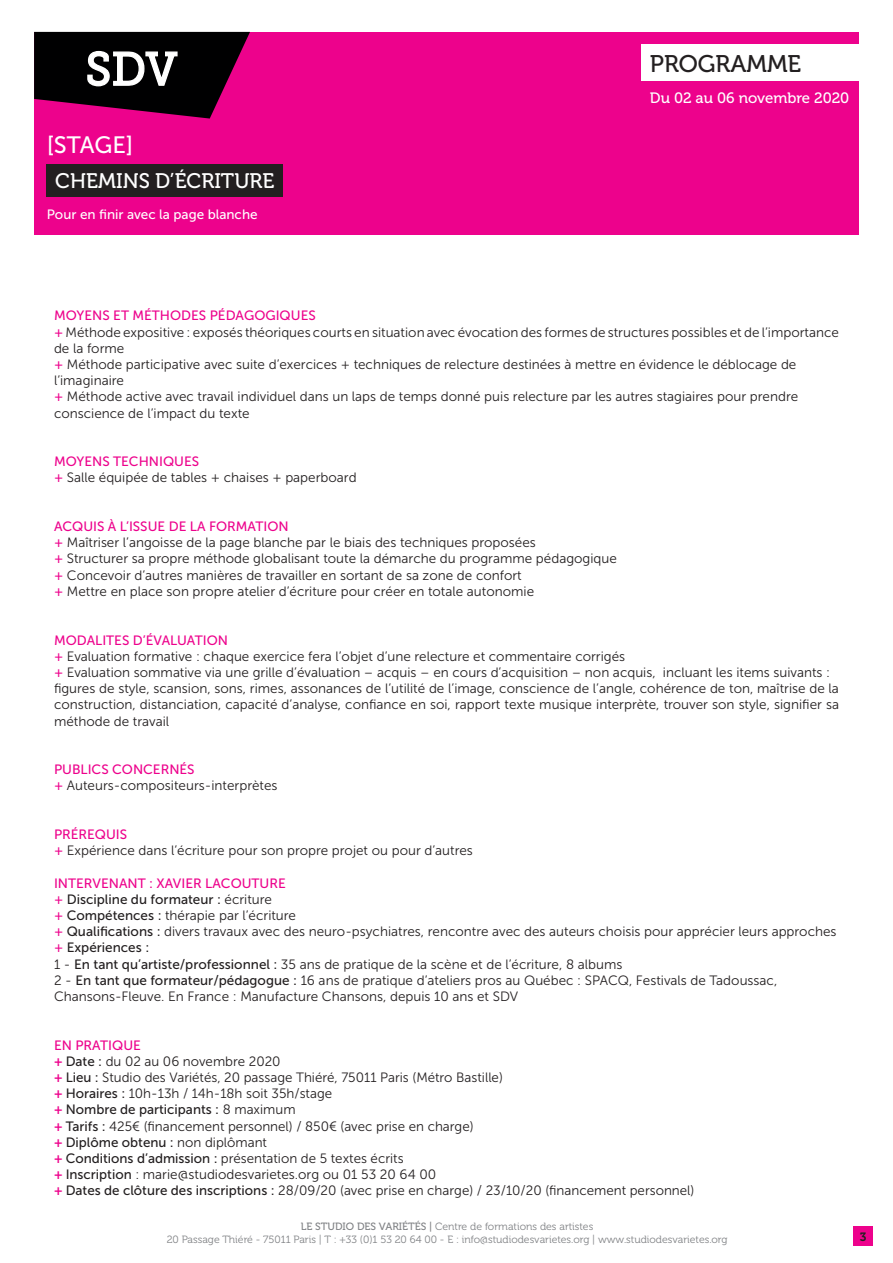
<style>
.page{position:relative;width:893px;height:1263px;background:#fff}
.page>*{position:absolute;margin:0;border:0;box-sizing:border-box;transform-origin:0 0}
.t1{font:24px "Museo 500";color:#231f20}
.t2{font:23.7px "Museo Sans 500";color:#fff}
.t3{font:21px "Museo 500";color:#fff}
.t4{font:15px "Museo 500";color:#fff}
.Corps_de_texte{font:13.5px/16.2px "Museo Sans 300";color:#231f20}
.t5{font:13.5px "Museo Sans 500";color:#ed028c}
.Corps_de_texte-2{font:13.5px "Museo Sans 500";color:#231f20}
.t6{font:13.5px "Museo Sans 500";color:#fff}
.t7{font:12px "Museo 700";color:#231f20}
.t8{font:10.5px/12.6px "Museo 300";color:#808285;text-align:center}
.s1{font-family:"Museo Sans 500";color:#ed028c}
.s2{color:#ed028c}
.s3{font-family:"Museo Sans 300"}
.s4{font-family:"Museo Sans 500"}
.s5{font-family:"Museo Sans 700";color:#ed028c}
.s6{font-family:"Museo 500"}
</style>
<div class="page">
<div style="left:853px;top:1226px;width:20px;height:20px;background:#ed028c"></div>
<div style="left:34px;top:32px;width:825px;height:203px;background:#ed028c"></div>
<svg style="left:34px;top:32px;width:216px;height:87px"></svg>
<div style="left:47px;top:164px;width:236px;height:32px;background:#231f20"></div>
<div style="left:641px;top:45px;width:227px;height:36px;background:#fff"></div>
<h2 class="t2" style="left:47px;top:132px;width:88px">[STAGE]</h2>
<h3 class="t3" style="left:55px;top:169px;width:221px">CHEMINS D’ÉCRITURE</h3>
<p class="t6" style="left:47px;top:207px;width:212px">Pour en finir avec la page blanche</p>
<h1 class="t1" style="left:650px;top:50px;width:153px">PROGRAMME</h1>
<p class="t4" style="left:650px;top:90px;width:201px">Du 02 au 06 novembre 2020</p>
<p class="t5" style="left:54px;top:308px;width:263px">MOYENS ET MÉTHODES PÉDAGOGIQUES</p>
<p class="Corps_de_texte" style="left:54px;top:324px;width:786px"><span class="s1">+</span> Méthode expositive : exposés théoriques courts en situation avec évocation des formes de structures possibles et de l’importance de la forme</p>
<p class="Corps_de_texte" style="left:54px;top:356px;width:744px"><span class="s1">+</span> Méthode participative avec suite d’exercices + techniques de relecture destinées à mettre en évidence le déblocage de l’imaginaire</p>
<p class="Corps_de_texte" style="left:54px;top:389px;width:746px"><span class="s1">+</span> Méthode active avec travail individuel dans un laps de temps donné puis relecture par les autres stagiaires pour prendre conscience de l’impact du texte</p>
<p class="t5" style="left:54px;top:454px;width:147px">MOYENS TECHNIQUES</p>
<p class="Corps_de_texte" style="left:54px;top:470px;width:304px"><span class="s1">+</span> Salle équipée de tables + chaises + paperboard</p>
<p class="t5" style="left:54px;top:519px;width:236px">ACQUIS À L’ISSUE DE LA FORMATION</p>
<p class="Corps_de_texte" style="left:54px;top:535px;width:483px"><span class="s1">+</span> Maîtriser l’angoisse de la page blanche par le biais des techniques proposées</p>
<p class="Corps_de_texte" style="left:54px;top:551px;width:564px"><span class="s1">+</span> Structurer sa propre méthode globalisant toute la démarche du programme pédagogique</p>
<p class="Corps_de_texte" style="left:54px;top:567px;width:469px"><span class="s1">+</span> Concevoir d’autres manières de travailler en sortant de sa zone de confort</p>
<p class="Corps_de_texte" style="left:54px;top:583px;width:482px"><span class="s1">+</span> Mettre en place son propre atelier d’écriture pour créer en totale autonomie</p>
<p class="t5" style="left:54px;top:632px;width:175px">MODALITES D’ÉVALUATION</p>
<p class="Corps_de_texte" style="left:54px;top:648px;width:573px"><span class="s1">+</span> Evaluation formative : chaque exercice fera l’objet d’une relecture et commentaire corrigés</p>
<p class="Corps_de_texte" style="left:54px;top:664px;width:778px"><span class="s1">+</span> Evaluation sommative via une grille d’évaluation – acquis – en cours d’acquisition – non acquis, incluant les items suivants :</p>
<p class="Corps_de_texte" style="left:54px;top:680px;width:786px;text-align:justify">figures de style, scansion, sons, rimes, assonances de l’utilité de l’image, conscience de l’angle, cohérence de ton, maîtrise de la construction, distanciation, capacité d’analyse, confiance en soi, rapport texte musique interprète, trouver son style, signifier sa méthode de travail</p>
<p class="t5" style="left:54px;top:762px;width:142px">PUBLICS CONCERNÉS</p>
<p class="Corps_de_texte" style="left:54px;top:778px;width:225px"><span class="s1">+</span> Auteurs-compositeurs-interprètes</p>
<p class="t5" style="left:54px;top:827px;width:75px">PRÉREQUIS</p>
<p class="Corps_de_texte" style="left:54px;top:842px;width:420px"><span class="s1">+</span> Expérience dans l’écriture pour son propre projet ou pour d’autres</p>
<p class="t5" style="left:54px;top:875px;width:233px">INTERVENANT : XAVIER LACOUTURE</p>
<p class="Corps_de_texte-2" style="left:54px;top:892px;width:220px"><span class="s2">+</span> Discipline du formateur : <span class="s3">écriture</span></p>
<p class="Corps_de_texte" style="left:54px;top:907px;width:244px"><span class="s1">+</span> <span class="s4">Compétences :</span> thérapie par l’écriture</p>
<p class="Corps_de_texte" style="left:54px;top:923px;width:784px"><span class="s1">+</span> <span class="s4">Qualifications :</span> divers travaux avec des neuro-psychiatres, rencontre avec des auteurs choisis pour apprécier leurs approches</p>
<p class="Corps_de_texte-2" style="left:54px;top:940px;width:97px"><span class="s2">+</span> Expériences :</p>
<p class="Corps_de_texte" style="left:54px;top:956px;width:570px">1 - <span class="s4">En tant qu’artiste/professionnel :</span> 35 ans de pratique de la scène et de l’écriture, 8 albums</p>
<p class="Corps_de_texte" style="left:54px;top:972px;width:725px">2 - <span class="s4">En tant que formateur/pédagogue :</span> 16 ans de pratique d’ateliers pros au Québec : SPACQ, Festivals de Tadoussac,<br>Chansons-Fleuve. En France : Manufacture Chansons, depuis 10 ans et SDV</p>
<p class="t5" style="left:54px;top:1037px;width:88px">EN PRATIQUE</p>
<p class="Corps_de_texte" style="left:54px;top:1053px;width:228px"><span class="s5">+</span> <span class="s4">Date :</span> du 02 au 06 novembre 2020</p>
<p class="Corps_de_texte" style="left:54px;top:1069px;width:450px"><span class="s5">+</span> <span class="s4">Lieu :</span> Studio des Variétés, 20 passage Thiéré, 75011 Paris (Métro Bastille)</p>
<p class="Corps_de_texte" style="left:54px;top:1085px;width:280px"><span class="s5">+</span> <span class="s4">Horaires :</span> 10h-13h / 14h-18h soit 35h/stage</p>
<p class="Corps_de_texte-2" style="left:54px;top:1102px;width:243px"><span class="s5">+</span> Nombre de participants : <span class="s3">8 maximum</span></p>
<p class="Corps_de_texte" style="left:54px;top:1118px;width:421px"><span class="s5">+</span> <span class="s4">Tarifs :</span> 425€ (financement personnel) / 850€ (avec prise en charge)</p>
<p class="Corps_de_texte-2" style="left:54px;top:1135px;width:215px"><span class="s5">+</span> Diplôme obtenu : <span class="s3">non diplômant</span></p>
<p class="Corps_de_texte" style="left:54px;top:1150px;width:351px"><span class="s5">+</span> <span class="s4">Conditions d’admission :</span> présentation de 5 textes écrits</p>
<p class="Corps_de_texte" style="left:54px;top:1166px;width:384px"><span class="s5">+</span> <span class="s4">Inscription</span> : marie@studiodesvarietes.org ou 01 53 20 64 00</p>
<p class="Corps_de_texte" style="left:54px;top:1183px;width:642px"><span class="s5">+</span> <span class="s4">Dates de clôture des inscriptions :</span> 28/09/20 (avec prise en charge) / 23/10/20 (financement personnel)</p>
<p class="t8" style="left:167px;top:1220px;width:562px"><span class="s6">LE STUDIO DES VARIÉTÉS |</span> Centre de formations des artistes<br>20 Passage Thiéré - 75011 Paris | T : +33 (0)1 53 20 64 00 - E : info@studiodesvarietes.org | www.studiodesvarietes.org</p>
<p class="t7" style="left:860px;top:1230px;width:8px">3</p>
</div>
